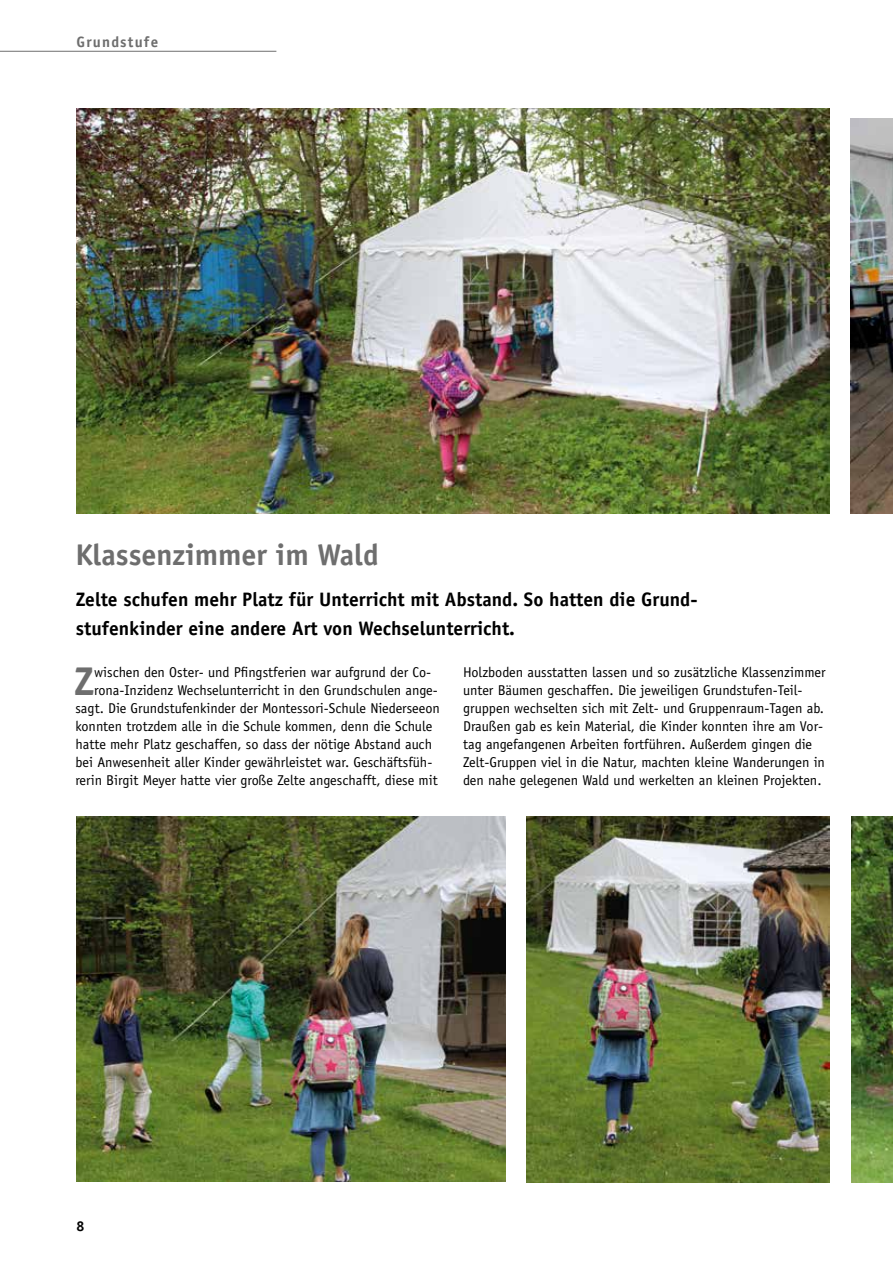
<style>
.page{position:relative;width:893px;height:1263px;background:#fff}
.page>*{position:absolute;margin:0;border:0;box-sizing:border-box;transform-origin:0 0}
.t1{font:700 40.2px "Officina Sans Std";color:#6e6e6e}
.t2{font:700 30px "Officina Sans Std";color:#6e6e6e}
.t3{font:700 19.5px/28.5px "Officina Sans Std";color:#000}
.t4{font:700 15px "Officina Sans Std";letter-spacing:.08em;color:#6e6e6e}
.t5{font:14.25px/18px "Officina Sans Std";color:#000}
.t6{font:700 14.25px "Officina Sans Std";color:#000}
</style>
<div class="page">
<img style="left:851px;top:816px;width:42px;height:366px">
<hr style="left:0;top:51px;width:276px;height:1px;background:#6e6e6e">
<img style="left:526px;top:816px;width:303px;height:366px">
<img style="left:76px;top:108px;width:753px;height:405px">
<img style="left:850px;top:118px;width:43px;height:395px">
<img style="left:76px;top:816px;width:430px;height:366px">
<p class="t4" style="left:77px;top:32px;width:83px">Grundstufe</p>
<h2 class="t2" style="left:75px;top:536px;width:305px">Klassenzimmer im Wald</h2>
<h3 class="t3" style="left:76px;top:585px;width:622px">Zelte schufen mehr Platz für Unterricht mit Abstand. So hatten die Grund&shy;stufenkinder eine andere Art von Wechselunterricht.</h3>
<h1 class="t1" style="left:74px;top:656px;width:22px">Z</h1>
<p class="t5" style="left:94px;top:663px;width:338px">wischen den Oster- und Pfingstferien war aufgrund der Co-</p>
<p class="t5" style="left:94px;top:681px;width:345px">rona-Inzidenz Wechselunterricht in den Grundschulen ange-</p>
<p class="t5" style="left:75px;top:699px;width:366px">sagt. Die Grundstufenkinder der Montessori-Schule Niederseeon</p>
<p class="t5" style="left:75px;top:717px;width:358px">konnten trotzdem alle in die Schule kommen, denn die Schule</p>
<p class="t5" style="left:75px;top:735px;width:358px">hatte mehr Platz geschaffen, so dass der nötige Abstand auch</p>
<p class="t5" style="left:75px;top:753px;width:358px">bei Anwesenheit aller Kinder gewährleistet war. Geschäftsfüh-</p>
<p class="t5" style="left:75px;top:771px;width:364px">rerin Birgit Meyer hatte vier große Zelte angeschafft, diese mit</p>
<p class="t5" style="left:463px;top:663px;width:364px">Holzboden ausstatten lassen und so zusätzliche Klassenzimmer unter Bäumen geschaffen. Die jeweiligen Grundstufen-Teil&shy;gruppen wechselten sich mit Zelt- und Gruppenraum-Tagen ab.<br>Draußen gab es kein Material, die Kinder konnten ihre am Vor&shy;tag angefangenen Arbeiten fortführen. Außerdem gingen die Zelt-Gruppen viel in die Natur, machten kleine Wanderungen in den nahe gelegenen Wald und werkelten an kleinen Projekten.</p>
<p class="t6" style="left:77px;top:1217px;width:9px">8</p>
</div>
